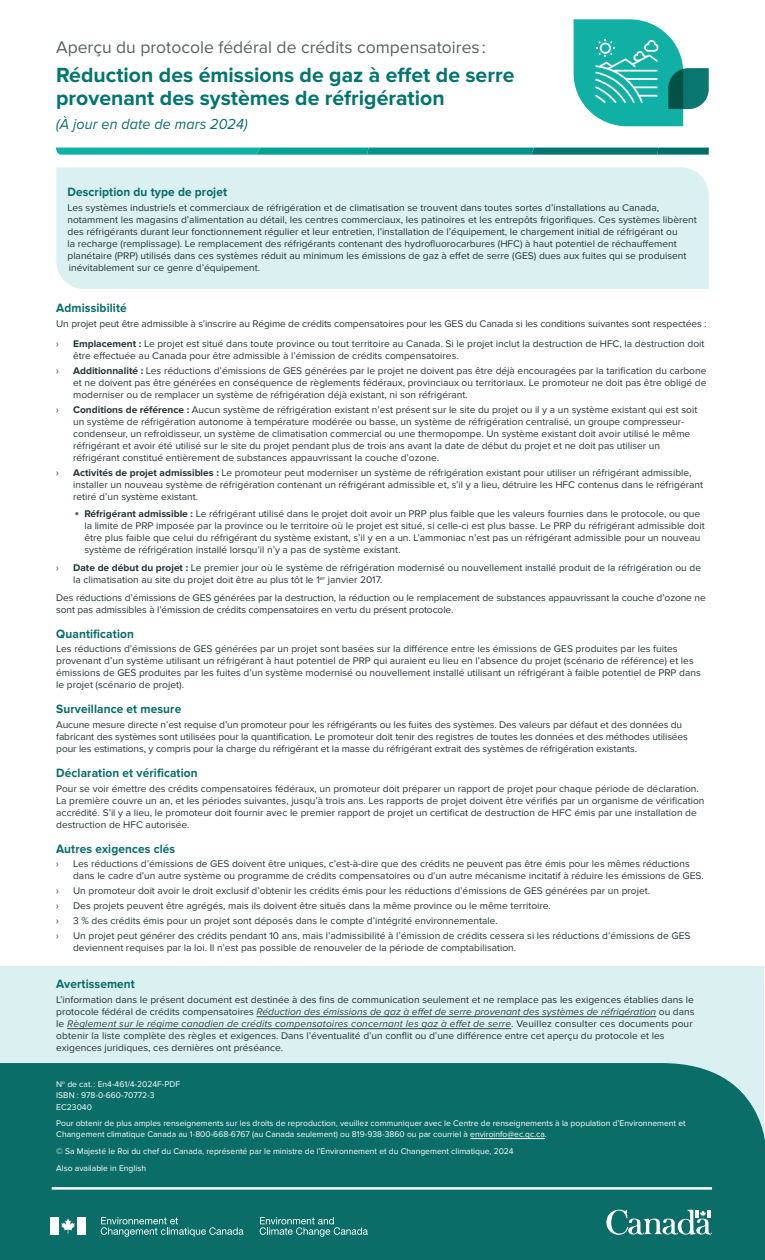
<style>
.page{position:relative;width:765px;height:1260px;background:#fff}
.page>*{position:absolute;margin:0;border:0;box-sizing:border-box;transform-origin:0 0}
.t1{font:700 21.25px/23.1px "Proxima Nova";color:#01756f}
.t2{font:17.5px "Proxima Nova";color:#5a615d}
.t3{font:italic 15px "Proxima Nova";letter-spacing:.01em;color:#076d69;scale:.95 1}
.t4{font:700 12.5px "Proxima Nova";letter-spacing:.01em;color:#076d69;scale:.95 1}
.t5{font:10px/12px "Proxima Nova";color:#263337}
.t6{font:10px "Myriad Pro";color:#263337}
.t7{font:8.5px/11.2px "Proxima Nova";color:#fff}
.s1{font-weight:700}
.s2{font-weight:700;font-size:13.75px;color:#5d6a70}
.s3{font-style:italic;color:#34444c}
</style>
<div class="page">
<div style="left:0;top:967px;width:764px;height:226px;background:#dbf0f0"></div>
<div style="left:0;top:1063px;width:765px;height:197px;background:#0b6d67"></div>
<hr style="left:470px;top:1138px;width:75px;height:1px;background:#fff">
<hr style="left:52px;top:1187px;width:660px;height:3px;background:#fff">
<svg style="left:606px;top:1210px;width:106px;height:25px"></svg>
<svg style="left:61px;top:1218px;width:14px;height:15px"></svg>
<div style="left:50px;top:1217px;width:9px;height:18px;background:#fff"></div>
<div style="left:77px;top:1217px;width:9px;height:18px;background:#fff"></div>
<svg style="left:101px;top:1217px;width:142px;height:20px;background:#338580"></svg>
<svg style="left:260px;top:1217px;width:108px;height:20px;background:#378782"></svg>
<svg style="left:574px;top:19px;width:135px;height:107px"></svg>
<hr style="left:257px;top:1016px;width:399px;height:1px;background:#34444c">
<hr style="left:67px;top:1028px;width:444px;height:1px;background:#34444c">
<svg style="left:56px;top:148px;width:653px;height:7px;background:#119b92"></svg>
<div style="left:56px;top:167px;width:653px;height:122px;background:#dbf0f0"></div>
<h2 class="t2" style="left:56px;top:37px;width:431px">Aperçu du protocole fédéral de crédits compensatoires :</h2>
<h1 class="t1" style="left:56px;top:64px;width:460px">Réduction des émissions de gaz à effet de serre provenant des systèmes de réfrigération</h1>
<h3 class="t3" style="left:56px;top:113px;width:203px">(À jour en date de mars 2024)</h3>
<p class="t4" style="left:68px;top:184px;width:170px">Description du type de projet</p>
<p class="t5" style="left:68px;top:202px;width:631px">Les systèmes industriels et commerciaux de réfrigération et de climatisation se trouvent dans toutes sortes d’installations au Canada, notamment les magasins d’alimentation au détail, les centres commerciaux, les patinoires et les entrepôts frigorifiques. Ces systèmes libèrent des réfrigérants durant leur fonctionnement régulier et leur entretien, l’installation de l’équipement, le chargement initial de réfrigérant ou<br>la recharge (remplissage). Le remplacement des réfrigérants contenant des hydrofluorocarbures (HFC) à haut potentiel de réchauffement planétaire (PRP) utilisés dans ces systèmes réduit au minimum les émissions de gaz à effet de serre (GES) dues aux fuites qui se produisent inévitablement sur ce genre d’équipement.</p>
<p class="t4" style="left:56px;top:301px;width:76px">Admissibilité</p>
<p class="t5" style="left:56px;top:318px;width:652px">Un projet peut être admissible à s’inscrire au Régime de crédits compensatoires pour les GES du Canada si les conditions suivantes sont respectées :</p>
<p class="t6" style="left:56px;top:338px;width:4px">›</p>
<p class="t5" style="left:73px;top:338px;width:633px"><span class="s1">Emplacement :</span> Le projet est situé dans toute province ou tout territoire au Canada. Si le projet inclut la destruction de HFC, la destruction doit être effectuée au Canada pour être admissible à l’émission de crédits compensatoires.</p>
<p class="t6" style="left:56px;top:365px;width:4px">›</p>
<p class="t5" style="left:73px;top:365px;width:635px;text-align:justify"><span class="s1">Additionnalité :</span> Les réductions d’émissions de GES générées par le projet ne doivent pas être déjà encouragées par la tarification du carbone et ne doivent pas être générées en conséquence de règlements fédéraux, provinciaux ou territoriaux. Le promoteur ne doit pas être obligé de moderniser ou de remplacer un système de réfrigération déjà existant, ni son réfrigérant.</p>
<p class="t6" style="left:56px;top:403px;width:4px">›</p>
<p class="t5" style="left:73px;top:404px;width:626px"><span class="s1">Conditions de référence :</span> Aucun système de réfrigération existant n’est présent sur le site du projet ou il y a un système existant qui est soit un système de réfrigération autonome à température modérée ou basse, un système de réfrigération centralisé, un groupe compresseur&shy;condenseur, un refroidisseur, un système de climatisation commercial ou une thermopompe. Un système existant doit avoir utilisé le même réfrigérant et avoir été utilisé sur le site du projet pendant plus de trois ans avant la date de début du projet et ne doit pas utiliser un réfrigérant constitué entièrement de substances appauvrissant la couche d’ozone.</p>
<p class="t6" style="left:56px;top:466px;width:4px">›</p>
<p class="t5" style="left:73px;top:467px;width:632px"><span class="s1">Activités de projet admissibles :</span> Le promoteur peut moderniser un système de réfrigération existant pour utiliser un réfrigérant admissible, installer un nouveau système de réfrigération contenant un réfrigérant admissible et, s’il y a lieu, détruire les HFC contenus dans le réfrigérant retiré d’un système existant.</p>
<p class="t5" style="left:84px;top:508px;width:622px;text-indent:-10px"><span class="s2">•</span> <span class="s1">Réfrigérant admissible :</span> Le réfrigérant utilisé dans le projet doit avoir un PRP plus faible que les valeurs fournies dans le protocole, ou que la limite de PRP imposée par la province ou le territoire où le projet est situé, si celle-ci est plus basse. Le PRP du réfrigérant admissible doit être plus faible que celui du réfrigérant du système existant, s’il y en a un. L’ammoniac n’est pas un réfrigérant admissible pour un nouveau système de réfrigération installé lorsqu’il n’y a pas de système existant.</p>
<p class="t6" style="left:56px;top:561px;width:4px">›</p>
<p class="t5" style="left:73px;top:562px;width:629px"><span class="s1">Date de début du projet :</span> Le premier jour où le système de réfrigération modernisé ou nouvellement installé produit de la réfrigération ou de la climatisation au site du projet doit être au plus tôt le 1<sup>er</sup> janvier 2017.</p>
<p class="t5" style="left:56px;top:592px;width:651px">Des réductions d’émissions de GES générées par la destruction, la réduction ou le remplacement de substances appauvrissant la couche d’ozone ne sont pas admissibles à l’émission de crédits compensatoires en vertu du présent protocole.</p>
<p class="t4" style="left:56px;top:626px;width:83px">Quantification</p>
<p class="t5" style="left:56px;top:643px;width:646px">Les réductions d’émissions de GES générées par un projet sont basées sur la différence entre les émissions de GES produites par les fuites provenant d’un système utilisant un réfrigérant à haut potentiel de PRP qui auraient eu lieu en l’absence du projet (scénario de référence) et les émissions de GES produites par les fuites d’un système modernisé ou nouvellement installé utilisant un réfrigérant à faible potentiel de PRP dans le projet (scénario de projet).</p>
<p class="t4" style="left:56px;top:702px;width:133px">Surveillance et mesure</p>
<p class="t5" style="left:56px;top:719px;width:633px">Aucune mesure directe n’est requise d’un promoteur pour les réfrigérants ou les fuites des systèmes. Des valeurs par défaut et des données du fabricant des systèmes sont utilisées pour la quantification. Le promoteur doit tenir des registres de toutes les données et des méthodes utilisées pour les estimations, y compris pour la charge du réfrigérant et la masse du réfrigérant extrait des systèmes de réfrigération existants.</p>
<p class="t4" style="left:56px;top:766px;width:150px">Déclaration et vérification</p>
<p class="t5" style="left:56px;top:783px;width:650px">Pour se voir émettre des crédits compensatoires fédéraux, un promoteur doit préparer un rapport de projet pour chaque période de déclaration.<br>La première couvre un an, et les périodes suivantes, jusqu’à trois ans. Les rapports de projet doivent être vérifiés par un organisme de vérification accrédité. S’il y a lieu, le promoteur doit fournir avec le premier rapport de projet un certificat de destruction de HFC émis par une installation de destruction de HFC autorisée.</p>
<p class="t4" style="left:56px;top:841px;width:127px">Autres exigences clés</p>
<p class="t6" style="left:56px;top:858px;width:4px">›</p>
<p class="t5" style="left:73px;top:858px;width:632px">Les réductions d’émissions de GES doivent être uniques, c’est-à-dire que des crédits ne peuvent pas être émis pour les mêmes réductions dans le cadre d’un autre système ou programme de crédits compensatoires ou d’un autre mécanisme incitatif à réduire les émissions de GES.</p>
<p class="t6" style="left:56px;top:885px;width:4px">›</p>
<p class="t5" style="left:73px;top:885px;width:579px">Un promoteur doit avoir le droit exclusif d’obtenir les crédits émis pour les réductions d’émissions de GES générées par un projet.</p>
<p class="t6" style="left:56px;top:900px;width:4px">›</p>
<p class="t5" style="left:73px;top:900px;width:479px">Des projets peuvent être agrégés, mais ils doivent être situés dans la même province ou le même territoire.</p>
<p class="t6" style="left:56px;top:914px;width:4px">›</p>
<p class="t5" style="left:73px;top:915px;width:426px">3 % des crédits émis pour un projet sont déposés dans le compte d’intégrité environnementale.</p>
<p class="t6" style="left:56px;top:929px;width:4px">›</p>
<p class="t5" style="left:73px;top:930px;width:619px">Un projet peut générer des crédits pendant 10 ans, mais l’admissibilité à l’émission de crédits cessera si les réductions d’émissions de GES deviennent requises par la loi. Il n’est pas possible de renouveler de la période de comptabilisation.</p>
<p class="t4" style="left:56px;top:977px;width:84px">Avertissement</p>
<p class="t5" style="left:56px;top:994px;width:640px">L’information dans le présent document est destinée à des fins de communication seulement et ne remplace pas les exigences établies dans le protocole fédéral de crédits compensatoires <span class="s3">Réduction des émissions de gaz à effet de serre provenant des systèmes de réfrigération</span> ou dans le <span class="s3">Règlement sur le régime canadien de crédits compensatoires concernant les gaz à effet de serre</span>. Veuillez consulter ces documents pour obtenir la liste complète des règles et exigences. Dans l’éventualité d’un conflit ou d’une différence entre cet aperçu du protocole et les exigences juridiques, ces dernières ont préséance.</p>
<p class="t7" style="left:56px;top:1079px;width:125px">N<sup>o</sup> de cat. : En4-461/4-2024F-PDF<br>ISBN : 978-0-660-70772-3<br>EC23040</p>
<p class="t7" style="left:56px;top:1118px;width:631px">Pour obtenir de plus amples renseignements sur les droits de reproduction, veuillez communiquer avec le Centre de renseignements à la population d’Environnement et<br>Changement climatique Canada au 1-800-668-6767 (au Canada seulement) ou 819-938-3860 ou par courriel à enviroinfo@ec.gc.ca.</p>
<p class="t7" style="left:56px;top:1143px;width:459px;line-height:16.6px">© Sa Majesté le Roi du chef du Canada, représenté par le ministre de l’Environnement et du Changement climatique, 2024<br>Also available in English</p>
</div>
